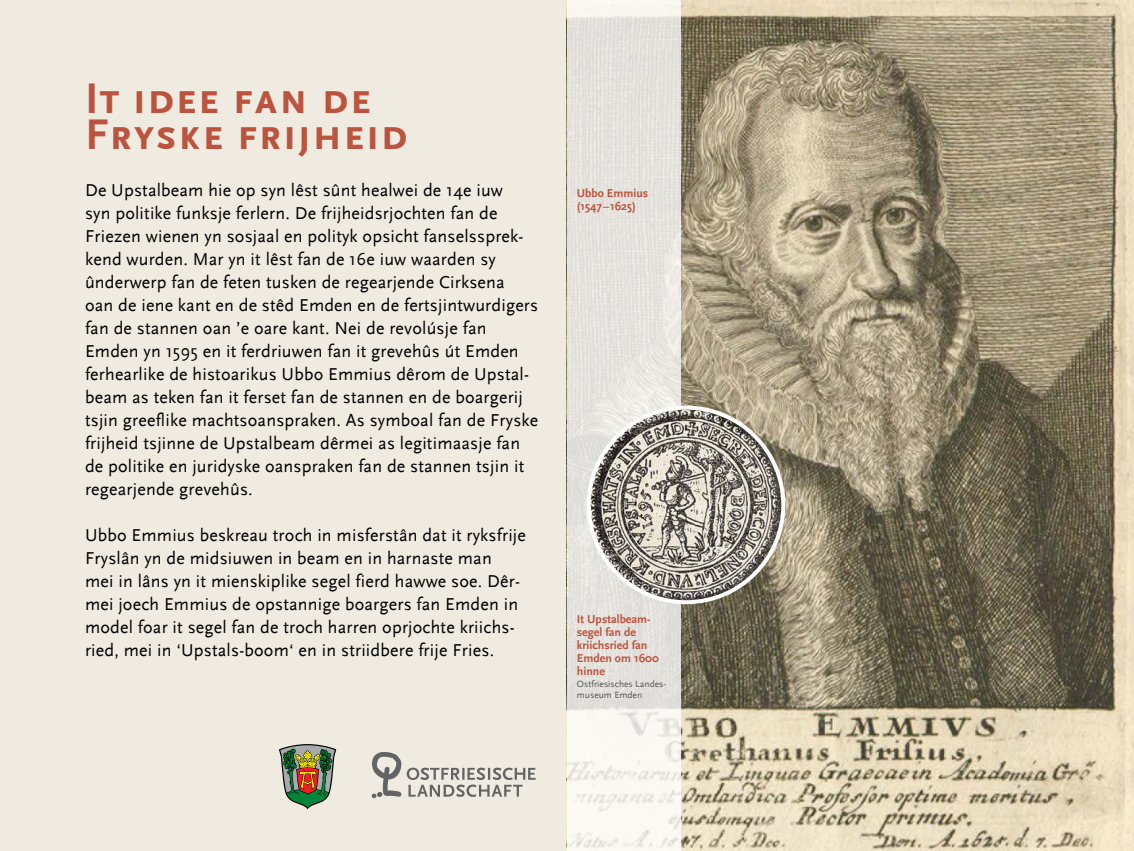
<style>
.page{position:relative;width:1134px;height:851px;background:#fff}
.page>*{position:absolute;margin:0;border:0;box-sizing:border-box;transform-origin:0 0}
.t1{font:700 45px/36px "Scala Sans Caps";letter-spacing:.02em;color:#bc533e}
.t2{font:18px/23px "Scala Sans";letter-spacing:.01em;color:#000}
.t3{font:700 12px/13px "Scala Sans";color:#bc533e}
.t4{font:9.5px/11px "Scala Sans";color:#58595b}
</style>
<div class="page">
<div style="left:0;top:0;width:1134px;height:850px;background:#efebe1"></div>
<svg style="left:371px;top:752px;width:165px;height:46px"></svg>
<svg style="left:279px;top:744px;width:57px;height:65px"></svg>
<img style="left:680px;top:0;width:454px;height:850px">
<svg style="left:567px;top:0;width:113px;height:850px;fill:#e6e4df"></svg>
<img style="left:589px;top:407px;width:194px;height:195px;border-radius:97px">
<div style="left:587px;top:405px;width:198px;height:199px;border:4px solid #fff;border-radius:50%"></div>
<h1 class="t1" style="left:85px;top:81px;width:325px">It idee fan de<br>Fryske frijheid</h1>
<p class="t2" style="left:85px;top:179px;width:455px">De Upstalbeam hie op syn lêst sûnt healwei de 14e iuw<br>syn politike funksje ferlern. De frijheidsrjochten fan de Friezen wienen yn sosjaal en polityk opsicht fanselssprek&shy;kend wurden. Mar yn it lêst fan de 16e iuw waarden sy ûnderwerp fan de feten tusken de regearjende Cirksena<br>oan de iene kant en de stêd Emden en de fertsjintwurdigers fan de stannen oan ’e oare kant. Nei de revolúsje fan Emden yn 1595 en it ferdriuwen fan it grevehûs út Emden ferhearlike de histoarikus Ubbo Emmius dêrom de Upstal&shy;beam as teken fan it ferset fan de stannen en de boargerij tsjin greeflike machtsoanspraken. As symboal fan de Fryske frijheid tsjinne de Upstalbeam dêrmei as legitimaasje fan de politike en juridyske oanspraken fan de stannen tsjin it regearjende grevehûs.</p>
<p class="t2" style="left:85px;top:524px;width:442px">Ubbo Emmius beskreau troch in misferstân dat it ryksfrije Fryslân yn de midsiuwen in beam en in harnaste man<br>mei in lâns yn it mienskiplike segel fierd hawwe soe. Dêr&shy;mei joech Emmius de opstannige boargers fan Emden in model foar it segel fan de troch harren oprjochte kriichs&shy;ried, mei in ‘Upstals-boom‘ en in striidbere frije Fries.</p>
<p class="t3" style="left:577px;top:186px;width:73px">Ubbo Emmius (1547–1625)</p>
<p class="t3" style="left:577px;top:613px;width:84px">It Upstalbeam&shy;segel fan de kriichsried fan<br>Emden om 1600 hinne</p>
<p class="t4" style="left:577px;top:678px;width:91px">Ostfriesisches Landes&shy;museum Emden</p>
</div>
